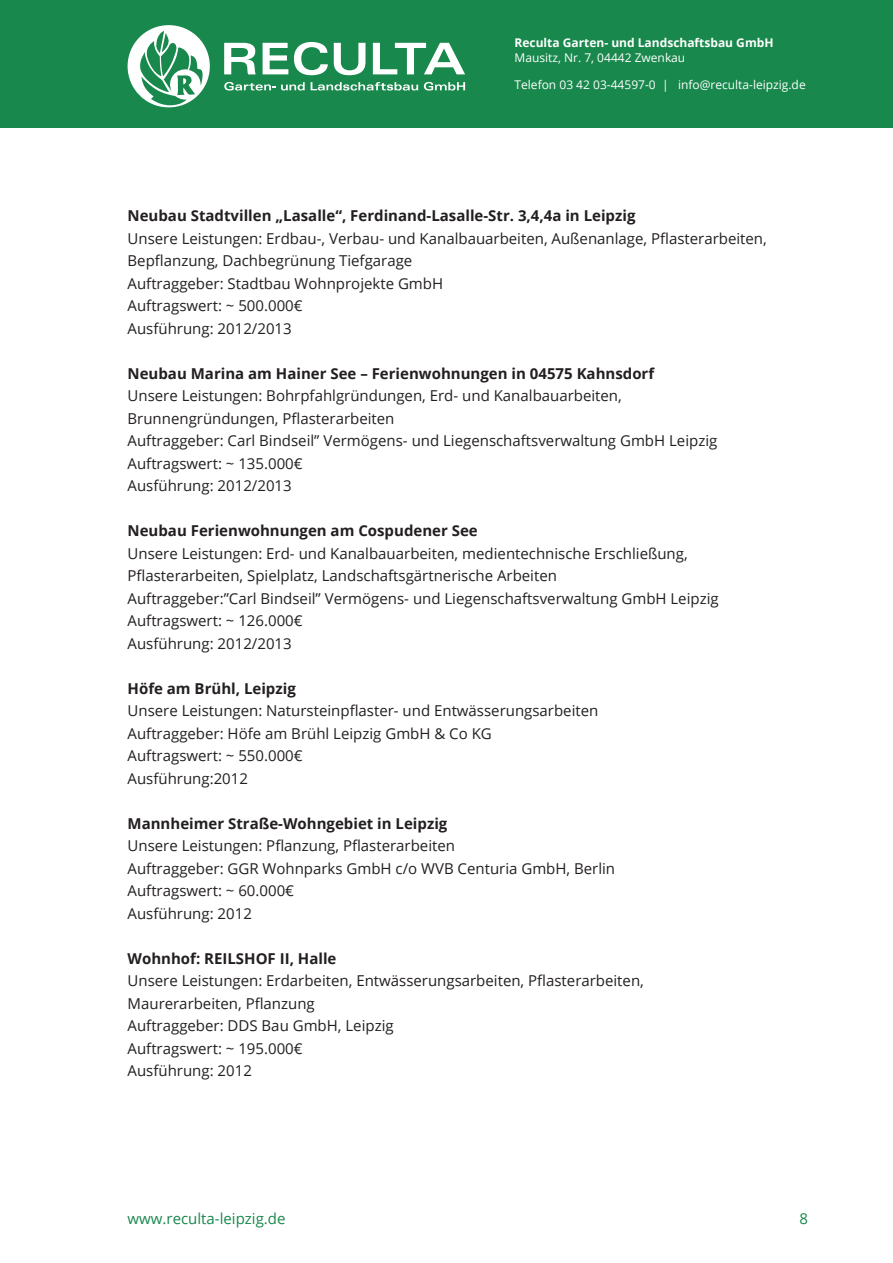
<style>
.page{position:relative;width:893px;height:1263px;background:#fff}
.page>*{position:absolute;margin:0;border:0;box-sizing:border-box;transform-origin:0 0}
.t1{font:15px/22.5px "Open Sans";color:#231f20}
.t2{font:700 15px "Open Sans";color:#231f20}
.t3{font:15px "Open Sans";color:#18884c}
.t4{font:12px "Open Sans";color:#fff}
.t5{font:700 12px "Open Sans";color:#fff}
</style>
<div class="page">
<div style="left:0;top:0;width:893px;height:128px;background:#18884c"></div>
<svg style="left:128px;top:25px;width:82px;height:82px"></svg>
<svg style="left:224px;top:43px;width:32px;height:31px"></svg>
<svg style="left:263px;top:43px;width:25px;height:31px"></svg>
<svg style="left:294px;top:42px;width:34px;height:33px"></svg>
<svg style="left:334px;top:43px;width:31px;height:32px"></svg>
<svg style="left:373px;top:43px;width:92px;height:31px"></svg>
<svg style="left:224px;top:82px;width:51px;height:9px"></svg>
<svg style="left:281px;top:82px;width:24px;height:9px"></svg>
<svg style="left:311px;top:82px;width:107px;height:9px"></svg>
<svg style="left:424px;top:82px;width:41px;height:9px"></svg>
<p class="t5" style="left:514px;top:35px;width:261px">Reculta Garten- und Landschaftsbau GmbH</p>
<p class="t4" style="left:514px;top:50px;width:172px">Mausitz, Nr. 7, 04442 Zwenkau</p>
<p class="t4" style="left:514px;top:77px;width:293px">Telefon 03 42 03-44597-0 | info@reculta-leipzig.de</p>
<p class="t2" style="left:128px;top:205px;width:509px">Neubau Stadtvillen „Lasalle“, Ferdinand-Lasalle-Str. 3,4,4a in Leipzig</p>
<p class="t1" style="left:128px;top:227px;width:641px">Unsere Leistungen: Erdbau-, Verbau- und Kanalbauarbeiten, Außenanlage, Pflasterarbeiten, Bepflanzung, Dachbegrünung Tiefgarage<br>Auftraggeber: Stadtbau Wohnprojekte GmbH<br>Auftragswert: ~ 500.000€<br>Ausführung: 2012/2013</p>
<p class="t2" style="left:128px;top:363px;width:528px">Neubau Marina am Hainer See – Ferienwohnungen in 04575 Kahnsdorf</p>
<p class="t1" style="left:128px;top:384px;width:591px">Unsere Leistungen: Bohrpfahlgründungen, Erd- und Kanalbauarbeiten, Brunnengründungen, Pflasterarbeiten<br>Auftraggeber: Carl Bindseil” Vermögens- und Liegenschaftsverwaltung GmbH Leipzig Auftragswert: ~ 135.000€<br>Ausführung: 2012/2013</p>
<p class="t2" style="left:128px;top:520px;width:352px">Neubau Ferienwohnungen am Cospudener See</p>
<p class="t1" style="left:128px;top:542px;width:593px">Unsere Leistungen: Erd- und Kanalbauarbeiten, medientechnische Erschließung, Pflasterarbeiten, Spielplatz, Landschaftsgärtnerische Arbeiten<br>Auftraggeber:”Carl Bindseil” Vermögens- und Liegenschaftsverwaltung GmbH Leipzig Auftragswert: ~ 126.000€<br>Ausführung: 2012/2013</p>
<p class="t2" style="left:128px;top:678px;width:170px">Höfe am Brühl, Leipzig</p>
<p class="t1" style="left:128px;top:699px;width:472px">Unsere Leistungen: Natursteinpflaster- und Entwässerungsarbeiten Auftraggeber: Höfe am Brühl Leipzig GmbH &amp; Co KG<br>Auftragswert: ~ 550.000€<br>Ausführung:2012</p>
<p class="t2" style="left:128px;top:813px;width:321px">Mannheimer Straße-Wohngebiet in Leipzig</p>
<p class="t1" style="left:128px;top:834px;width:489px">Unsere Leistungen: Pflanzung, Pflasterarbeiten<br>Auftraggeber: GGR Wohnparks GmbH c/o WVB Centuria GmbH, Berlin Auftragswert: ~ 60.000€<br>Ausführung: 2012</p>
<p class="t2" style="left:128px;top:948px;width:210px">Wohnhof: REILSHOF II, Halle</p>
<p class="t1" style="left:128px;top:969px;width:518px">Unsere Leistungen: Erdarbeiten, Entwässerungsarbeiten, Pflasterarbeiten, Maurerarbeiten, Pflanzung<br>Auftraggeber: DDS Bau GmbH, Leipzig<br>Auftragswert: ~ 195.000€<br>Ausführung: 2012</p>
<p class="t3" style="left:128px;top:1208px;width:159px">www.reculta-leipzig.de</p>
<p class="t3" style="left:799px;top:1208px;width:10px">8</p>
</div>
